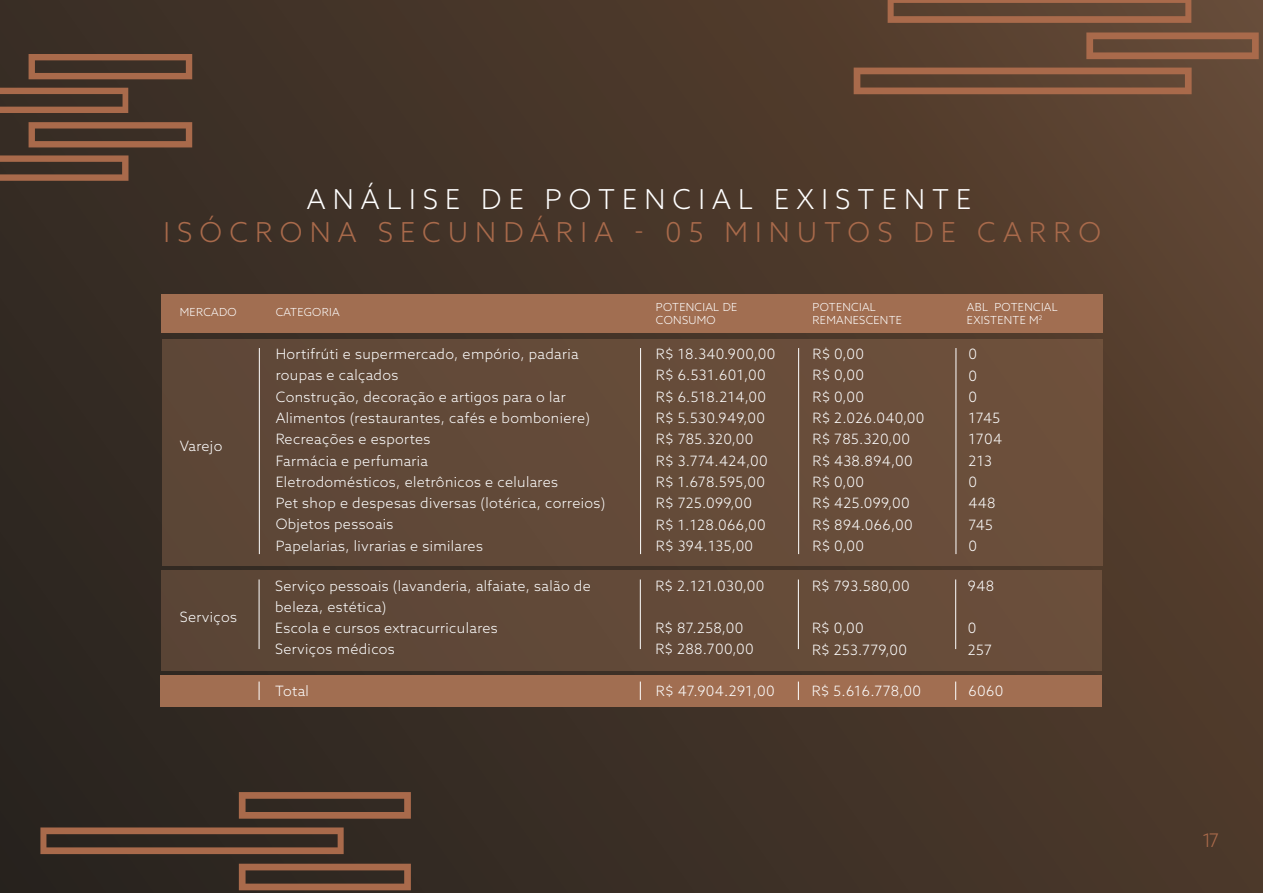
<style>
.page{position:relative;width:1263px;height:893px;background:#fff}
.page>*{position:absolute;margin:0;border:0;box-sizing:border-box;transform-origin:0 0}
.t1{font:300 27.45px "Azo Sans";letter-spacing:.26em;color:#a96a4b}
.t2{font:300 27.45px "Azo Sans";letter-spacing:.26em;color:#fff}
.t3{font:300 18.75px "Azo Sans";color:#aa6a4b}
.t4{font:300 14.25px/21.3px "Azo Sans";letter-spacing:.025em;color:#fff}
.t5{font:300 11.1px/12.1px "Azo Sans";letter-spacing:.025em;color:#fff}
</style>
<div class="page">
<div style="left:0;top:0;width:1263px;height:893px;background:linear-gradient(to right,#312922,#573f2e)"></div>
<svg style="left:0;top:54px;width:192px;height:127px;background:#5d4131"></svg>
<div style="left:161px;top:294px;width:941px;height:39px;background:#a16e51"></div>
<div style="left:161px;top:675px;width:941px;height:31px;background:#a16e51"></div>
<div style="left:162px;top:339px;width:940px;height:227px;background:#644b39"></div>
<div style="left:162px;top:570px;width:940px;height:100px;background:#634a39"></div>
<hr style="left:259px;top:348px;width:1px;height:206px;background:#fff">
<hr style="left:259px;top:579px;width:1px;height:70px;background:#fff">
<svg style="left:259px;top:682px;width:1px;height:18px"></svg>
<hr style="left:640px;top:348px;width:1px;height:206px;background:#fff">
<hr style="left:640px;top:579px;width:1px;height:70px;background:#fff">
<svg style="left:640px;top:682px;width:1px;height:18px"></svg>
<hr style="left:798px;top:348px;width:1px;height:206px;background:#fff">
<hr style="left:798px;top:579px;width:1px;height:70px;background:#fff">
<svg style="left:798px;top:682px;width:1px;height:18px"></svg>
<hr style="left:956px;top:348px;width:1px;height:206px;background:#fff">
<hr style="left:955px;top:579px;width:1px;height:70px;background:#fff">
<svg style="left:955px;top:682px;width:1px;height:18px"></svg>
<svg style="left:40px;top:792px;width:371px;height:98px;background:#4c372a"></svg>
<svg style="left:854px;top:0;width:405px;height:94px;background:#704e38"></svg>
<h1 class="t2" style="left:307px;top:181px;width:666px">ANÁLISE DE POTENCIAL EXISTENTE</h1>
<h1 class="t1" style="left:164px;top:214px;width:939px">ISÓCRONA SECUNDÁRIA - 05 MINUTOS DE CARRO</h1>
<p class="t5" style="left:180px;top:306px;width:58px">MERCADO</p>
<p class="t5" style="left:276px;top:306px;width:65px">CATEGORIA</p>
<p class="t5" style="left:656px;top:301px;width:83px">POTENCIAL DE<br>CONSUMO</p>
<p class="t5" style="left:812px;top:301px;width:91px">POTENCIAL<br>REMANESCENTE</p>
<p class="t5" style="left:967px;top:301px;width:92px">ABL POTENCIAL<br>EXISTENTE M<sup>2</sup></p>
<p class="t4" style="left:180px;top:436px;width:44px">Varejo</p>
<p class="t4" style="left:180px;top:606px;width:59px">Serviços</p>
<p class="t4" style="left:656px;top:343px;width:121px">R$ 18.340.900,00<br>R$ 6.531.601,00<br>R$ 6.518.214,00<br>R$ 5.530.949,00<br>R$ 785.320,00<br>R$ 3.774.424,00<br>R$ 1.678.595,00<br>R$ 725.099,00<br>R$ 1.128.066,00<br>R$ 394.135,00</p>
<p class="t4" style="left:655px;top:575px;width:110px">R$ 2.121.030,00</p>
<p class="t4" style="left:655px;top:617px;width:100px">R$ 87.258,00<br>R$ 288.700,00</p>
<p class="t4" style="left:812px;top:343px;width:114px">R$ 0,00<br>R$ 0,00<br>R$ 0,00<br>R$ 2.026.040,00<br>R$ 785.320,00<br>R$ 438.894,00<br>R$ 0,00<br>R$ 425.099,00<br>R$ 894.066,00<br>R$ 0,00</p>
<p class="t4" style="left:812px;top:575px;width:99px">R$ 793.580,00</p>
<p class="t4" style="left:812px;top:617px;width:97px">R$ 0,00<br>R$ 253.779,00</p>
<p class="t4" style="left:276px;top:343px;width:331px">Hortifrúti e supermercado, empório, padaria roupas e calçados<br>Construção, decoração e artigos para o lar Alimentos (restaurantes, cafés e bomboniere)<br>Recreações e esportes<br>Farmácia e perfumaria<br>Eletrodomésticos, eletrônicos e celulares<br>Pet shop e despesas diversas (lotérica, correios)<br>Objetos pessoais<br>Papelarias, livrarias e similares</p>
<p class="t4" style="left:275px;top:575px;width:317px">Serviço pessoais (lavanderia, alfaiate, salão de beleza, estética)<br>Escola e cursos extracurriculares<br>Serviços médicos</p>
<p class="t4" style="left:275px;top:680px;width:35px">Total</p>
<p class="t4" style="left:656px;top:680px;width:120px">R$ 47.904.291,00</p>
<p class="t4" style="left:812px;top:680px;width:111px">R$ 5.616.778,00</p>
<p class="t4" style="left:968px;top:680px;width:36px">6060</p>
<p class="t4" style="left:968px;top:343px;width:35px">0<br>0<br>0<br>1745<br>1704<br>213<br>0<br>448<br>745<br>0</p>
<p class="t4" style="left:968px;top:575px;width:28px">948</p>
<p class="t4" style="left:968px;top:617px;width:26px">0<br>257</p>
<h2 class="t3" style="left:1202px;top:828px;width:18px">17</h2>
</div>
